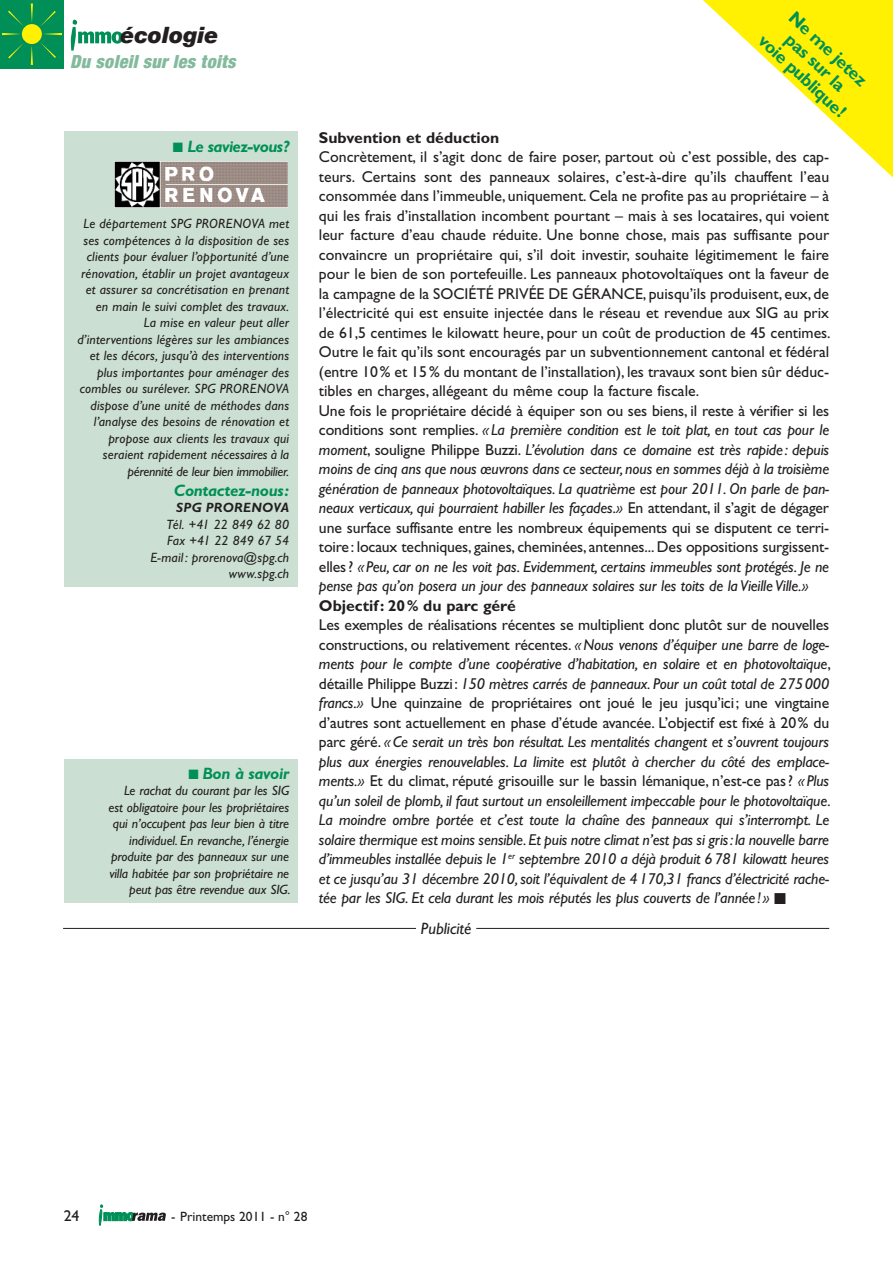
<style>
.page{position:relative;width:893px;height:1263px;background:#fff}
.page>*{position:absolute;margin:0;border:0;box-sizing:border-box;transform-origin:0 0}
.t1{font:italic 900 22.5px "Helvetica Neue LT Com";color:#231f20}
.Questions{font:700 18px "Gill Sans Std";color:#009057}
.Tétière_sstitre{font:italic 900 condensed 18px "Helvetica Neue LT Com";letter-spacing:.02em;color:#83ba9d}
.Encadré_filet{font:italic 700 16.5px "Gill Sans Std";letter-spacing:-.025em;color:#009057}
.Rubrique_droite_Aute{font:italic 16.5px "Gill Sans Std";color:#231f20}
.Redac_Texte{font:italic 15.75px/19.5px "Gill Sans Std";letter-spacing:-.01em;color:#231f20;text-align:justify}
.Redac_Texte-2{font:15.75px/19.5px "Gill Sans Std";color:#231f20;text-align:justify}
.Redac_ss-titres{font:700 15.75px "Gill Sans Std";color:#231f20}
.Encadré_filet-2{font:italic 13.5px/16.5px "Gill Sans Std";letter-spacing:.01em;color:#231f20;text-align:right}
.Encadré_filet-3{font:italic 13.5px "Gill Sans Std";letter-spacing:-.01em;color:#231f20}
.t2{font:13.5px "Gill Sans Std";color:#231f20}
.Encadré_filet-4{font:italic 700 13.5px "Gill Sans Std";letter-spacing:.02em;color:#231f20}
.s1{font-style:normal}
</style>
<div class="page">
<div style="left:0;top:0;width:64px;height:68px;background:#009057"></div>
<svg style="left:71px;top:20px;width:52px;height:31px"></svg>
<svg style="left:703px;top:0;width:190px;height:177px"></svg>
<hr style="left:63px;top:928px;width:353px;height:1px;background:#231f20">
<hr style="left:476px;top:928px;width:353px;height:1px;background:#231f20">
<svg style="left:99px;top:1204px;width:67px;height:22px"></svg>
<div style="left:22px;top:24px;width:20px;height:20px;background:#fff101;border-radius:50%"></div>
<svg style="left:2px;top:33px;width:18px;height:2px"></svg>
<svg style="left:44px;top:33px;width:18px;height:2px"></svg>
<svg style="left:31px;top:4px;width:2px;height:19px"></svg>
<svg style="left:31px;top:46px;width:2px;height:19px"></svg>
<svg style="left:8px;top:11px;width:15px;height:15px"></svg>
<svg style="left:41px;top:43px;width:15px;height:15px"></svg>
<svg style="left:41px;top:11px;width:15px;height:15px"></svg>
<svg style="left:8px;top:43px;width:16px;height:15px"></svg>
<div style="left:64px;top:759px;width:234px;height:144px;background:#cbe0d2"></div>
<div style="left:64px;top:132px;width:234px;height:455px;background:#cbe0d2"></div>
<img style="left:115px;top:161px;width:173px;height:46px">
<p class="t1" style="left:120px;top:22px;width:100px">écologie</p>
<p class="Tétière_sstitre" style="left:70px;top:51px;width:167px">Du soleil sur les toits</p>
<p class="Encadré_filet" style="left:173px;top:136px;width:118px">■ Le saviez-vous?</p>
<p class="Encadré_filet-2" style="left:81px;top:215px;width:210px">Le département SPG PRORENOVA met ses compétences à la disposition de ses clients pour évaluer l’opportunité d’une rénovation, établir un projet avantageux et assurer sa concrétisation en prenant en main le suivi complet des travaux.</p>
<p class="Encadré_filet-2" style="left:77px;top:314px;width:213px">La mise en valeur peut aller d’interventions légères sur les ambiances et les décors, jusqu’à des interventions plus importantes pour aménager des combles ou surélever. SPG PRORENOVA dispose d’une unité de méthodes dans l’analyse des besoins de rénovation et propose aux clients les travaux qui seraient rapidement nécessaires à la pérennité de leur bien immobilier.</p>
<p class="Encadré_filet" style="left:174px;top:481px;width:117px">Contactez-nous:</p>
<p class="Encadré_filet-4" style="left:176px;top:500px;width:115px">SPG PRORENOVA</p>
<p class="Encadré_filet-3" style="left:167px;top:517px;width:124px">Tél. +41 22 849 62 80</p>
<p class="Encadré_filet-2" style="left:167px;top:533px;width:124px">Fax +41 22 849 67 54</p>
<p class="Encadré_filet-2" style="left:151px;top:549px;width:140px">E-mail : prorenova@spg.ch</p>
<p class="Encadré_filet-2" style="left:229px;top:566px;width:62px">www.spg.ch</p>
<p class="Encadré_filet" style="left:189px;top:764px;width:102px">■ Bon à savoir</p>
<p class="Encadré_filet-2" style="left:124px;top:783px;width:167px">Le rachat du courant par les SIG</p>
<p class="Encadré_filet-2" style="left:109px;top:799px;width:182px">est obligatoire pour les propriétaires</p>
<p class="Encadré_filet-2" style="left:113px;top:816px;width:178px">qui n’occupent pas leur bien à titre individuel. En revanche, l’énergie</p>
<p class="Encadré_filet-2" style="left:111px;top:849px;width:180px">produite par des panneaux sur une</p>
<p class="Encadré_filet-2" style="left:109px;top:865px;width:181px">villa habitée par son propriétaire ne</p>
<p class="Encadré_filet-3" style="left:129px;top:882px;width:163px">peut pas être revendue aux SIG.</p>
<p class="Questions" style="left:799px;top:6px;width:102px;rotate:43deg">Ne me jetez</p>
<p class="Questions" style="left:795px;top:29px;width:77px;rotate:43deg">pas sur la</p>
<p class="Questions" style="left:769px;top:30px;width:114px;rotate:43deg">voie publique!</p>
<p class="Redac_ss-titres" style="left:319px;top:128px;width:182px">Subvention et déduction</p>
<p class="Redac_Texte-2" style="left:319px;top:147px;width:513px">Concrètement, il s’agit donc de faire poser, partout où c’est possible, des cap&shy;teurs. Certains sont des panneaux solaires, c’est-à-dire qu’ils chauffent l’eau consommée dans l’immeuble, uniquement. Cela ne profite pas au propriétaire – à qui les frais d’installation incombent pourtant – mais à ses locataires, qui voient leur facture d’eau chaude réduite. Une bonne chose, mais pas suffisante pour convaincre un propriétaire qui, s’il doit investir, souhaite légitimement le faire pour le bien de son portefeuille. Les panneaux photovoltaïques ont la faveur de la campagne de la SOCIÉTÉ PRIVÉE DE GÉRANCE, puisqu’ils produisent, eux, de l’électricité qui est ensuite injectée dans le réseau et revendue aux SIG au prix de 61,5 centimes le kilowatt heure, pour un coût de production de 45 centimes.<br>Outre le fait qu’ils sont encouragés par un subventionnement cantonal et fédéral (entre 10% et 15% du montant de l’installation), les travaux sont bien sûr déduc&shy;tibles en charges, allégeant du même coup la facture fiscale.</p>
<p class="Redac_Texte" style="left:319px;top:401px;width:512px"><span class="s1">Une fois le propriétaire décidé à équiper son ou ses biens, il reste à vérifier si les conditions sont remplies.</span> «La première condition est le toit plat, en tout cas pour le moment<span class="s1">, souligne Philippe Buzzi.</span> L’évolution dans ce domaine est très rapide: depuis moins de cinq ans que nous œuvrons dans ce secteur, nous en sommes déjà à la troisième génération de panneaux photovoltaïques. La quatrième est pour 2011. On parle de pan&shy;neaux verticaux, qui pourraient habiller les façades.» <span class="s1">En attendant, il s’agit de dégager une surface suffisante entre les nombreux équipements qui se disputent ce terri&shy;toire: locaux techniques, gaines, cheminées, antennes... Des oppositions surgissent&shy;elles?</span> «Peu, car on ne les voit pas. Evidemment, certains immeubles sont protégés. Je ne pense pas qu’on posera un jour des panneaux solaires sur les toits de la Vieille Ville.»</p>
<p class="Redac_ss-titres" style="left:319px;top:596px;width:198px">Objectif: 20% du parc géré</p>
<p class="Redac_Texte" style="left:319px;top:615px;width:513px"><span class="s1">Les exemples de réalisations récentes se multiplient donc plutôt sur de nouvelles constructions, ou relativement récentes.</span> «Nous venons d’équiper une barre de loge&shy;ments pour le compte d’une coopérative d’habitation, en solaire et en photovoltaïque<span class="s1">, détaille Philippe Buzzi:</span> 150 mètres carrés de panneaux. Pour un coût total de 275000 francs.» <span class="s1">Une quinzaine de propriétaires ont joué le jeu jusqu’ici; une vingtaine d’autres sont actuellement en phase d’étude avancée. L’objectif est fixé à 20% du parc géré.</span> «Ce serait un très bon résultat. Les mentalités changent et s’ouvrent toujours plus aux énergies renouvelables. La limite est plutôt à chercher du côté des emplace&shy;ments.» <span class="s1">Et du climat, réputé grisouille sur le bassin lémanique, n’est-ce pas?</span> «Plus qu’un soleil de plomb, il faut surtout un ensoleillement impeccable pour le photovoltaïque.<br>La moindre ombre portée et c’est toute la chaîne des panneaux qui s’interrompt. Le solaire thermique est moins sensible. Et puis notre climat n’est pas si gris: la nouvelle barre d’immeubles installée depuis le 1<sup>er</sup> septembre 2010 a déjà produit 6781 kilowatt heures et ce jusqu’au 31 décembre 2010, soit l’équivalent de 4170,31 francs d’électricité rache&shy;tée par les SIG. Et cela durant les mois réputés les plus couverts de l’année!» ■</p>
<p class="Rubrique_droite_Aute" style="left:421px;top:919px;width:52px">Publicité</p>
<p class="Redac_Texte-2" style="left:64px;top:1206px;width:17px">24</p>
<p class="t2" style="left:171px;top:1208px;width:138px">- Printemps 2011 - n° 28</p>
</div>
